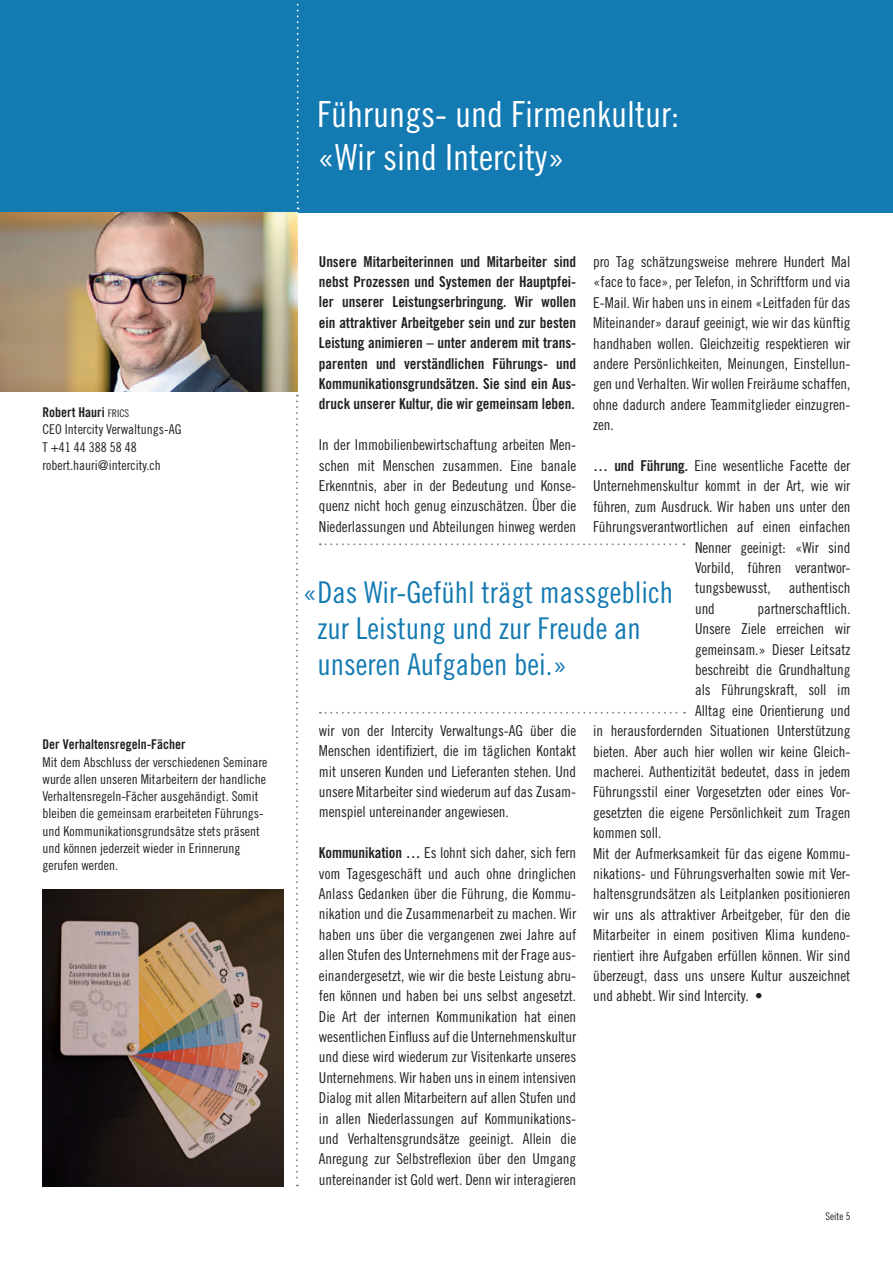
<style>
.page{position:relative;width:893px;height:1263px;background:#fff}
.page>*{position:absolute;margin:0;border:0;box-sizing:border-box;transform-origin:0 0}
.t1{font:36px/43.5px "Trade Gothic Cond Eighteen";color:#fff}
.t2{font:30px/36px "Trade Gothic Cond Eighteen";color:#147ab2}
.t3{font:15px/20.4px "Trade Gothic Cond Eighteen";letter-spacing:-.005em;color:#231f20;text-align:justify}
.t4{font:15px/20.4px "Trade Gothic Bold Cond Twenty";letter-spacing:-.005em;color:#231f20;text-align:justify}
.t5{font:13.5px/17.2px "Trade Gothic Cond Eighteen";color:#231f20}
.t6{font:13.5px "Trade Gothic Bold Cond Twenty";color:#231f20}
.t7{font:10.5px "Trade Gothic Cond Eighteen";color:#231f20}
.s1{font-family:"Trade Gothic Cond Eighteen";font-size:10.5px}
.s2{font-family:"Trade Gothic Bold Cond Twenty"}
</style>
<div class="page">
<div style="left:0;top:0;width:893px;height:213px;background:#147ab2"></div>
<svg style="left:297px;top:3px;width:2px;height:206px"></svg>
<svg style="left:296px;top:395px;width:2px;height:791px"></svg>
<img style="left:0;top:213px;width:298px;height:178px">
<svg style="left:320px;top:543px;width:364px;height:2px"></svg>
<svg style="left:320px;top:712px;width:365px;height:2px"></svg>
<img style="left:42px;top:889px;width:241px;height:297px">
<p class="t6" style="left:42px;top:404px;width:88px">Robert Hauri <span class="s1">FRICS</span></p>
<p class="t5" style="left:42px;top:421px;width:140px">CEO Intercity Verwaltungs-AG<br>T +41 44 388 58 48 robert.hauri@intercity.ch</p>
<p class="t6" style="left:42px;top:736px;width:145px">Der Verhaltensregeln-Fächer</p>
<p class="t5" style="left:42px;top:753px;width:226px">Mit dem Abschluss der verschiedenen Seminare wurde allen unseren Mitarbeitern der handliche Verhaltensregeln-Fächer ausgehändigt. Somit bleiben die gemeinsam erarbeiteten Führungs&shy;und Kommunikationsgrundsätze stets präsent und können jederzeit wieder in Erinnerung gerufen werden.</p>
<h1 class="t1" style="left:317px;top:92px;width:363px">Führungs- und Firmenkultur: «Wir sind Intercity»</h1>
<p class="t4" style="left:319px;top:251px;width:259px">Unsere Mitarbeiterinnen und Mitarbeiter sind nebst Prozessen und Systemen der Hauptpfei&shy;ler unserer Leistungserbringung. Wir wollen ein attraktiver Arbeitgeber sein und zur besten Leistung animieren – unter anderem mit trans&shy;parenten und verständlichen Führungs- und Kommunikationsgrundsätzen. Sie sind ein Aus&shy;druck unserer Kultur, die wir gemeinsam leben.</p>
<p class="t3" style="left:319px;top:434px;width:259px">In der Immobilienbewirtschaftung arbeiten Men&shy;schen mit Menschen zusammen. Eine banale Erkenntnis, aber in der Bedeutung und Konse&shy;quenz nicht hoch genug einzuschätzen. Über die Niederlassungen und Abteilungen hinweg werden</p>
<p class="t3" style="left:593px;top:251px;width:259px">pro Tag schätzungsweise mehrere Hundert Mal «face to face», per Telefon, in Schriftform und via E-Mail. Wir haben uns in einem «Leitfaden für das Miteinander» darauf geeinigt, wie wir das künftig handhaben wollen. Gleichzeitig respektieren wir andere Persönlichkeiten, Meinungen, Einstellun&shy;gen und Verhalten. Wir wollen Freiräume schaffen, ohne dadurch andere Teammitglieder einzugren&shy;zen.</p>
<p class="t3" style="left:593px;top:455px;width:259px"><span class="s2">… und Führung.</span> Eine wesentliche Facette der</p>
<p class="t3" style="left:593px;top:476px;width:259px">Unternehmenskultur kommt in der Art, wie wir</p>
<p class="t3" style="left:593px;top:496px;width:259px">führen, zum Ausdruck. Wir haben uns unter den</p>
<p class="t3" style="left:593px;top:516px;width:259px">Führungsverantwortlichen auf einen einfachen</p>
<p class="t3" style="left:695px;top:537px;width:157px">Nenner geeinigt: «Wir sind</p>
<p class="t3" style="left:695px;top:557px;width:157px">Vorbild, führen verantwor-</p>
<p class="t3" style="left:695px;top:578px;width:157px">tungsbewusst, authentisch</p>
<p class="t3" style="left:695px;top:598px;width:21px">und</p>
<p class="t3" style="left:758px;top:598px;width:94px">partnerschaftlich.</p>
<p class="t3" style="left:695px;top:618px;width:157px">Unsere Ziele erreichen wir</p>
<p class="t3" style="left:695px;top:639px;width:157px">gemeinsam.» Dieser Leitsatz</p>
<p class="t3" style="left:695px;top:659px;width:157px">beschreibt die Grundhaltung</p>
<p class="t3" style="left:695px;top:680px;width:157px">als Führungskraft, soll im</p>
<p class="t3" style="left:695px;top:700px;width:157px">Alltag eine Orientierung und</p>
<p class="t3" style="left:593px;top:720px;width:259px">in herausfordernden Situationen Unterstützung</p>
<p class="t3" style="left:593px;top:741px;width:259px">bieten. Aber auch hier wollen wir keine Gleich-</p>
<p class="t3" style="left:593px;top:761px;width:259px">macherei. Authentizität bedeutet, dass in jedem</p>
<p class="t3" style="left:593px;top:782px;width:259px">Führungsstil einer Vorgesetzten oder eines Vor-</p>
<p class="t3" style="left:593px;top:802px;width:259px">gesetzten die eigene Persönlichkeit zum Tragen</p>
<p class="t3" style="left:593px;top:822px;width:70px">kommen soll.</p>
<p class="t3" style="left:593px;top:843px;width:259px">Mit der Aufmerksamkeit für das eigene Kommu-</p>
<p class="t3" style="left:593px;top:863px;width:259px">nikations- und Führungsverhalten sowie mit Ver-</p>
<p class="t3" style="left:593px;top:884px;width:259px">haltensgrundsätzen als Leitplanken positionieren</p>
<p class="t3" style="left:593px;top:904px;width:259px">wir uns als attraktiver Arbeitgeber, für den die</p>
<p class="t3" style="left:593px;top:924px;width:259px">Mitarbeiter in einem positiven Klima kundeno-</p>
<p class="t3" style="left:593px;top:945px;width:259px">rientiert ihre Aufgaben erfüllen können. Wir sind</p>
<p class="t3" style="left:593px;top:965px;width:259px">überzeugt, dass uns unsere Kultur auszeichnet</p>
<p class="t3" style="left:593px;top:986px;width:171px">und abhebt. Wir sind Intercity. •</p>
<h2 class="t2" style="left:318px;top:574px;width:357px;text-indent:-15px">«Das Wir-Gefühl trägt massgeblich zur Leistung und zur Freude an unseren Aufgaben bei.»</h2>
<p class="t3" style="left:319px;top:720px;width:259px">wir von der Intercity Verwaltungs-AG über die Menschen identifiziert, die im täglichen Kontakt mit unseren Kunden und Lieferanten stehen. Und unsere Mitarbeiter sind wiederum auf das Zusam&shy;menspiel untereinander angewiesen.</p>
<p class="t3" style="left:319px;top:842px;width:259px"><span class="s2">Kommunikation …</span> Es lohnt sich daher, sich fern vom Tagesgeschäft und auch ohne dringlichen Anlass Gedanken über die Führung, die Kommu&shy;nikation und die Zusammenarbeit zu machen. Wir haben uns über die vergangenen zwei Jahre auf allen Stufen des Unternehmens mit der Frage aus&shy;einandergesetzt, wie wir die beste Leistung abru&shy;fen können und haben bei uns selbst angesetzt.<br>Die Art der internen Kommunikation hat einen wesentlichen Einfluss auf die Unternehmenskultur und diese wird wiederum zur Visitenkarte unseres Unternehmens. Wir haben uns in einem intensiven Dialog mit allen Mitarbeitern auf allen Stufen und in allen Niederlassungen auf Kommunikations&shy;und Verhaltensgrundsätze geeinigt. Allein die Anregung zur Selbstreflexion über den Umgang untereinander ist Gold wert. Denn wir interagieren</p>
<p class="t7" style="left:825px;top:1210px;width:27px">Seite 5</p>
</div>
